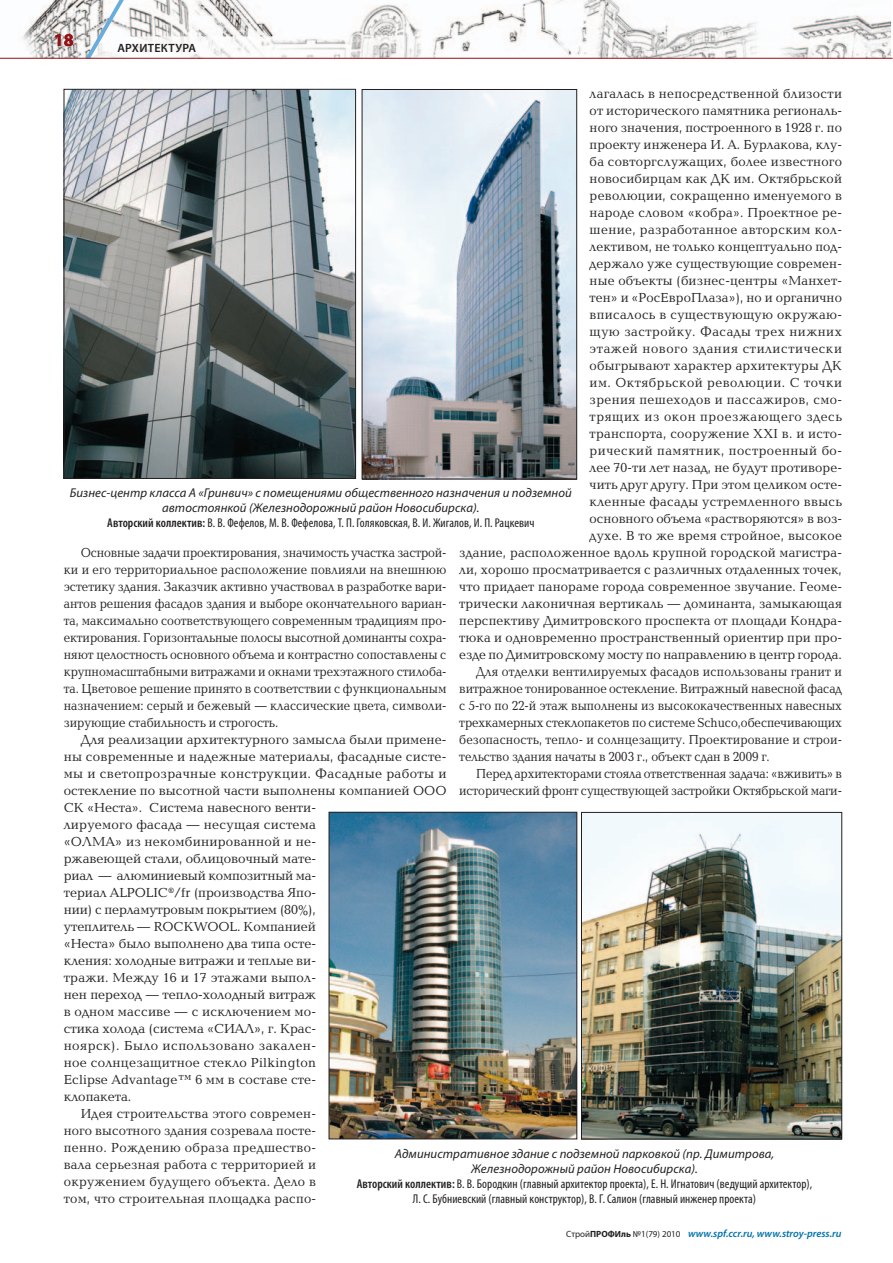
<style>
.page{position:relative;width:893px;height:1263px;background:#fff}
.page>*{position:absolute;margin:0;border:0;box-sizing:border-box;transform-origin:0 0}
.t1{font:700 18px "Myriad Pro";color:#941114}
.t2{font:13.5px "Baltica C";letter-spacing:.01em;color:#231f20;scale:.96 1}
.t3{font:13.5px/17px "Baltica C";letter-spacing:.01em;color:#231f20;text-align:justify;scale:.9 1}
.t4{font:13.5px "Baltica C";letter-spacing:.01em;color:#231f20}
.t5{font:13.5px "Baltica C";letter-spacing:.03em;color:#231f20;scale:.96 1}
.t6{font:13.5px "Baltica C";letter-spacing:-.01em;color:#231f20;scale:.9 1}
.t7{font:13.5px "Baltica C";letter-spacing:.04em;color:#231f20;scale:.96 1}
.t8{font:13.5px "Baltica C";letter-spacing:.045em;color:#231f20;scale:.96 1}
.t9{font:13.5px "Baltica C";letter-spacing:.03em;color:#231f20}
.t10{font:13.5px "Baltica C";letter-spacing:.035em;color:#231f20}
.t11{font:13.5px "Baltica C";letter-spacing:.035em;color:#231f20;scale:.96 1}
.t12{font:13.5px "Baltica C";letter-spacing:-.01em;color:#231f20}
.t13{font:condensed 12.75px/15px "Myriad Pro";letter-spacing:.005em;color:#231f20;text-align:center}
.t14{font:italic 12.75px/15px "Myriad Pro";letter-spacing:.005em;color:#231f20;text-align:center}
.t15{font:600 12px "Myriad Pro";letter-spacing:.025em;color:#231f20}
.t16{font:italic 600 10.5px "Myriad Pro";color:#0073ae}
.s1{font-weight:600;font-style:normal;font-stretch:condensed}
.s2{font-style:normal;font-stretch:condensed}
.s3{font-style:italic;font-stretch:normal}
.s4{font-weight:600}
.s5{font-weight:400;font-style:normal;font-size:9px;color:#231f20}
.s6{font-weight:700;font-style:normal;font-size:9px;color:#231f20}
</style>
<div class="page">
<img style="left:0;top:0;width:891px;height:58px">
<img style="left:133px;top:37px;width:327px;height:21px">
<svg style="left:86px;top:0;width:47px;height:58px"></svg>
<hr style="left:0;top:58px;width:892px;height:1px;background:#941114">
<img style="left:331px;top:814px;width:244px;height:323px">
<div style="left:329px;top:812px;width:248px;height:327px;border:1px solid #231f20"></div>
<img style="left:364px;top:91px;width:211px;height:386px">
<div style="left:362px;top:89px;width:215px;height:390px;border:1px solid #231f20"></div>
<img style="left:66px;top:91px;width:288px;height:386px">
<div style="left:64px;top:89px;width:292px;height:390px;border:1px solid #231f20"></div>
<img style="left:583px;top:814px;width:257px;height:323px">
<div style="left:581px;top:812px;width:261px;height:327px;border:1px solid #231f20"></div>
<h1 class="t1" style="left:54px;top:33px;width:21px">18</h1>
<p class="t15" style="left:117px;top:44px;width:80px">АРХИТЕКТУРА</p>
<p class="t2" style="left:590px;top:88px;width:264px">лагалась в непосредственной близости</p>
<p class="t2" style="left:590px;top:105px;width:264px">от исторического памятника региональ-</p>
<p class="t2" style="left:590px;top:122px;width:264px">ного значения, построенного в 1928 г. по</p>
<p class="t2" style="left:590px;top:139px;width:264px">проекту инженера И. А. Бурлакова, клу-</p>
<p class="t2" style="left:590px;top:156px;width:264px">ба совторгслужащих, более известного</p>
<p class="t2" style="left:590px;top:173px;width:264px">новосибирцам как ДК им. Октябрьской</p>
<p class="t2" style="left:590px;top:190px;width:264px">революции, сокращенно именуемого в</p>
<p class="t2" style="left:590px;top:207px;width:264px">народе словом «кобра». Проектное ре-</p>
<p class="t5" style="left:590px;top:224px;width:264px">шение, разработанное авторским кол-</p>
<p class="t2" style="left:590px;top:241px;width:264px">лективом, не только концептуально под-</p>
<p class="t2" style="left:590px;top:258px;width:264px">держало уже существующие современ-</p>
<p class="t2" style="left:590px;top:275px;width:264px">ные объекты (бизнес-центры «Манхет-</p>
<p class="t2" style="left:590px;top:292px;width:264px">тен» и «РосЕвроПлаза»), но и органично</p>
<p class="t5" style="left:590px;top:309px;width:264px">вписалось в существующую окружаю-</p>
<p class="t7" style="left:590px;top:326px;width:264px">щую застройку. Фасады трех нижних</p>
<p class="t8" style="left:590px;top:343px;width:264px">этажей нового здания стилистически</p>
<p class="t2" style="left:590px;top:360px;width:264px">обыгрывают характер архитектуры ДК</p>
<p class="t7" style="left:590px;top:377px;width:264px">им. Октябрьской революции. С точки</p>
<p class="t5" style="left:590px;top:394px;width:264px">зрения пешеходов и пассажиров, смо-</p>
<p class="t8" style="left:590px;top:411px;width:264px">трящих из окон проезжающего здесь</p>
<p class="t2" style="left:590px;top:428px;width:264px">транспорта, сооружение XXI в. и исто-</p>
<p class="t7" style="left:590px;top:445px;width:264px">рический памятник, построенный бо-</p>
<p class="t2" style="left:590px;top:462px;width:264px">лее 70-ти лет назад, не будут противоре-</p>
<p class="t2" style="left:590px;top:479px;width:264px">чить друг другу. При этом целиком осте-</p>
<p class="t5" style="left:590px;top:496px;width:264px">кленные фасады устремленного ввысь</p>
<p class="t2" style="left:590px;top:513px;width:264px">основного объема «растворяются» в воз-</p>
<p class="t2" style="left:590px;top:530px;width:264px">духе. В то же время стройное, высокое</p>
<p class="t2" style="left:459px;top:547px;width:400px">здание, расположенное вдоль крупной городской магистра-</p>
<p class="t2" style="left:459px;top:564px;width:400px">ли, хорошо просматривается с различных отдаленных точек,</p>
<p class="t2" style="left:459px;top:581px;width:400px">что придает панораме города современное звучание. Геоме-</p>
<p class="t2" style="left:459px;top:598px;width:400px">трически лаконичная вертикаль — доминанта, замыкающая</p>
<p class="t2" style="left:459px;top:615px;width:400px">перспективу Димитровского проспекта от площади Кондра-</p>
<p class="t2" style="left:459px;top:632px;width:400px">тюка и одновременно пространственный ориентир при про-</p>
<p class="t2" style="left:459px;top:649px;width:400px">езде по Димитровскому мосту по направлению в центр города.</p>
<p class="t3" style="left:476px;top:664px;width:408px">Для отделки вентилируемых фасадов использованы гранит и</p>
<p class="t3" style="left:459px;top:681px;width:427px">витражное тонированное остекление. Витражный навесной фасад</p>
<p class="t3" style="left:459px;top:698px;width:427px">с 5-го по 22-й этаж выполнены из высококачественных навесных</p>
<p class="t3" style="left:459px;top:715px;width:427px">трехкамерных стеклопакетов по системе Schuco,обеспечивающих</p>
<p class="t3" style="left:459px;top:732px;width:427px">безопасность, тепло- и солнцезащиту. Проектирование и строи-</p>
<p class="t3" style="left:459px;top:749px;width:346px">тельство здания начаты в 2003 г., объект сдан в 2009 г.</p>
<p class="t6" style="left:476px;top:768px;width:408px">Перед архитекторами стояла ответственная задача: «вживить» в</p>
<p class="t6" style="left:459px;top:785px;width:427px">исторический фронт существующей застройки Октябрьской маги-</p>
<p class="t14" style="left:70px;top:486px;width:503px">Бизнес-центр класса А «Гринвич» с помещениями общественного назначения и подземной автостоянкой (Железнодорожный район Новосибирска).<br><span class="s1">Авторский коллектив:</span> <span class="s2">В. В. Фефелов, М. В. Фефелова, Т. П. Голяковская, В. И. Жигалов, И. П. Рацкевич</span></p>
<p class="t3" style="left:64px;top:545px;width:427px;text-indent:17px">Основные задачи проектирования, значимость участка застрой&shy;ки и его территориальное расположение повлияли на внешнюю эстетику здания. Заказчик активно участвовал в разработке вари&shy;антов решения фасадов здания и выборе окончательного вариан&shy;та, максимально соответствующего современным традициям про&shy;ектирования. Горизонтальные полосы высотной доминанты сохра&shy;няют целостность основного объема и контрастно сопоставлены с крупномасштабными витражами и окнами трехэтажного стилоба&shy;та. Цветовое решение принято в соответствии с функциональным назначением: серый и бежевый — классические цвета, символи&shy;зирующие стабильность и строгость.</p>
<p class="t4" style="left:81px;top:734px;width:367px">Для реализации архитектурного замысла были примене-</p>
<p class="t4" style="left:64px;top:751px;width:384px">ны современные и надежные материалы, фасадные систе-</p>
<p class="t9" style="left:64px;top:768px;width:384px">мы и светопрозрачные конструкции. Фасадные работы и</p>
<p class="t4" style="left:64px;top:785px;width:384px">остекление по высотной части выполнены компанией ООО</p>
<p class="t4" style="left:64px;top:802px;width:254px">СК «Неста». Система навесного венти-</p>
<p class="t4" style="left:64px;top:819px;width:254px">лируемого фасада — несущая система</p>
<p class="t4" style="left:64px;top:836px;width:254px">«ОЛМА» из некомбинированной и не-</p>
<p class="t4" style="left:64px;top:853px;width:254px">ржавеющей стали, облицовочный мате-</p>
<p class="t12" style="left:64px;top:870px;width:254px">риал — алюминиевый композитный ма-</p>
<p class="t4" style="left:64px;top:887px;width:254px">териал ALPOLIC<sup>®</sup>/fr (производства Япо-</p>
<p class="t4" style="left:64px;top:904px;width:254px">нии) с перламутровым покрытием (80%),</p>
<p class="t4" style="left:64px;top:921px;width:254px">утеплитель — ROCKWOOL. Компанией</p>
<p class="t4" style="left:64px;top:938px;width:254px">«Неста» было выполнено два типа осте-</p>
<p class="t4" style="left:64px;top:955px;width:254px">кления: холодные витражи и теплые ви-</p>
<p class="t4" style="left:64px;top:972px;width:254px">тражи. Между 16 и 17 этажами выпол-</p>
<p class="t4" style="left:64px;top:989px;width:254px">нен переход — тепло-холодный витраж</p>
<p class="t4" style="left:64px;top:1006px;width:254px">в одном массиве — с исключением мо-</p>
<p class="t4" style="left:64px;top:1023px;width:254px">стика холода (система «СИАЛ», г. Крас-</p>
<p class="t10" style="left:64px;top:1040px;width:254px">ноярск). Было использовано закален-</p>
<p class="t4" style="left:64px;top:1057px;width:254px">ное солнцезащитное стекло Pilkington</p>
<p class="t4" style="left:64px;top:1074px;width:254px">Eclipse Advantage™ 6 мм в составе сте-</p>
<p class="t4" style="left:64px;top:1091px;width:69px">клопакета.</p>
<p class="t2" style="left:81px;top:1108px;width:247px">Идея строительства этого современ-</p>
<p class="t2" style="left:64px;top:1125px;width:264px">ного высотного здания созревала посте-</p>
<p class="t11" style="left:64px;top:1142px;width:264px">пенно. Рождению образа предшество-</p>
<p class="t2" style="left:64px;top:1159px;width:264px">вала серьезная работа с территорией и</p>
<p class="t2" style="left:64px;top:1176px;width:264px">окружением будущего объекта. Дело в</p>
<p class="t2" style="left:64px;top:1193px;width:264px">том, что строительная площадка распо-</p>
<p class="t13" style="left:357px;top:1147px;width:457px"><span class="s3">Административное здание с подземной парковкой (пр. Димитрова, Железнодорожный район Новосибирска).<br></span><span class="s4">Авторский коллектив:</span> В. В. Бородкин (главный архитектор проекта), Е. Н. Игнатович (ведущий архитектор), Л. С. Бубниевский (главный конструктор), В. Г. Салион (главный инженер проекта)</p>
<p class="t16" style="left:566px;top:1230px;width:277px"><span class="s5">Cтрой</span><span class="s6">ПРОФИль</span> <span class="s5">№1(79) 2010</span> www.spf.ccr.ru, www.stroy-press.ru</p>
</div>
